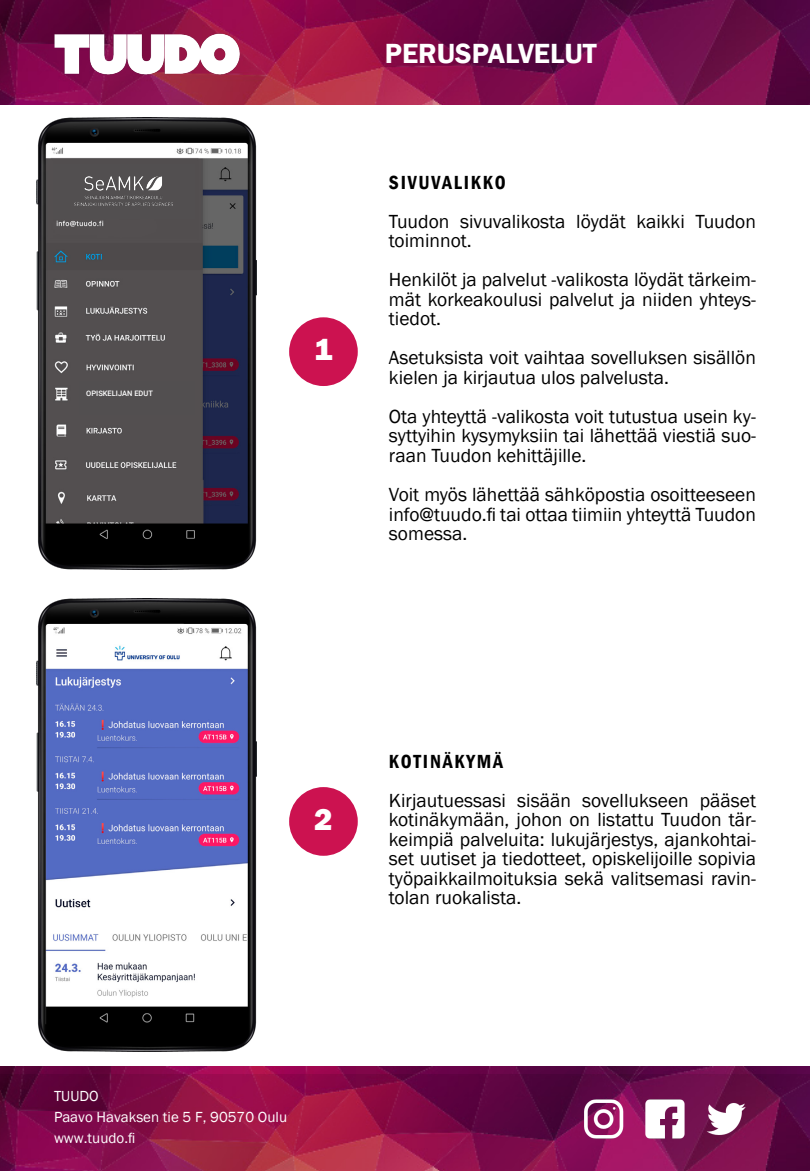
<style>
.page{position:relative;width:810px;height:1171px;background:#fff}
.page>*{position:absolute;margin:0;border:0;box-sizing:border-box;transform-origin:0 0}
.t1{font:800 31.5px "Franklin Gothic";color:#fff}
.t2{font:600 28.5px "Franklin Gothic";color:#fff}
.t3{font:19.5px/19.5px "Franklin Gothic";color:#000;text-align:justify}
.t4{font:600 condensed 19.5px "Franklin Gothic";letter-spacing:.09em;color:#000}
.t5{font:15px "Franklin Gothic";color:#fff}
.t6{font:500 7.5px "Roboto";color:#fff}
</style>
<div class="page">
<img style="left:0;top:1066px;width:810px;height:8px">
<svg style="left:0;top:1074px;width:810px;height:96px;background:#821047"></svg>
<svg style="left:0;top:0;width:810px;height:104px;background:#7d0e48"></svg>
<img style="left:54px;top:19px;width:195px;height:70px">
<img style="left:36px;top:117px;width:221px;height:452px">
<img style="left:36px;top:598px;width:221px;height:452px">
<div style="left:289px;top:317px;width:69px;height:69px;background:#cc1250;border-radius:50%"></div>
<div style="left:289px;top:787px;width:69px;height:68px;background:#cc1250;border-radius:50%"></div>
<img style="left:573px;top:1089px;width:181px;height:58px">
<div style="left:53px;top:164px;width:141px;height:54px;background:#524f50"></div>
<img style="left:75px;top:177px;width:97px;height:28px">
<div style="left:79px;top:381px;width:115px;height:34px;background:#524f50"></div>
<p class="t6" style="left:86px;top:388px;width:68px">OPISKELIJAN EDUT</p>
<p class="t1" style="left:314px;top:329px;width:20px">1</p>
<p class="t2" style="left:385px;top:36px;width:213px">PERUSPALVELUT</p>
<p class="t4" style="left:389px;top:169px;width:118px">SIVUVALIKKO</p>
<p class="t3" style="left:389px;top:212px;width:369px">Tuudon sivuvalikosta löydät kaikki Tuudon toiminnot.</p>
<p class="t3" style="left:389px;top:270px;width:369px">Henkilöt ja palvelut -valikosta löydät tärkeim&shy;mät korkeakoulusi palvelut ja niiden yhteys&shy;tiedot.</p>
<p class="t3" style="left:389px;top:348px;width:369px">Asetuksista voit vaihtaa sovelluksen sisällön kielen ja kirjautua ulos palvelusta.</p>
<p class="t3" style="left:389px;top:407px;width:369px">Ota yhteyttä -valikosta voit tutustua usein ky&shy;syttyihin kysymyksiin tai lähettää viestiä suo&shy;raan Tuudon kehittäjille.</p>
<p class="t3" style="left:389px;top:485px;width:369px">Voit myös lähettää sähköpostia osoitteeseen info@tuudo.fi tai ottaa tiimiin yhteyttä Tuudon somessa.</p>
<p class="t1" style="left:314px;top:798px;width:20px">2</p>
<p class="t4" style="left:389px;top:748px;width:116px">KOTINÄKYMÄ</p>
<p class="t3" style="left:389px;top:790px;width:369px">Kirjautuessasi sisään sovellukseen pääset kotinäkymään, johon on listattu Tuudon tär&shy;keimpiä palveluita: lukujärjestys, ajankohtai&shy;set uutiset ja tiedotteet, opiskelijoille sopivia työpaikkailmoituksia sekä valitsemasi ravin&shy;tolan ruokalista.</p>
<p class="t5" style="left:54px;top:1086px;width:46px">TUUDO</p>
<p class="t5" style="left:54px;top:1107px;width:235px">Paavo Havaksen tie 5 F, 90570 Oulu</p>
<p class="t5" style="left:54px;top:1128px;width:83px">www.tuudo.fi</p>
</div>
